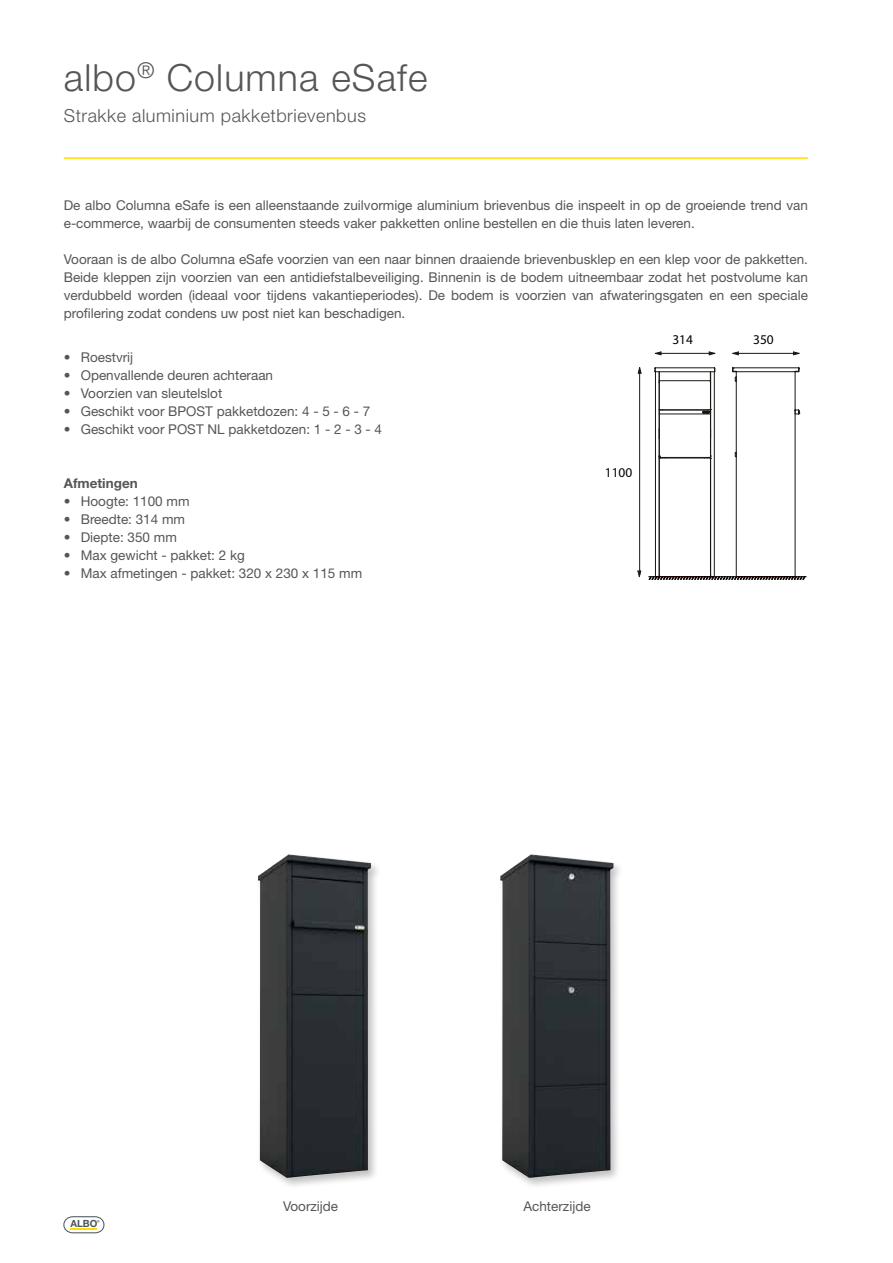
<style>
.page{position:relative;width:893px;height:1263px;background:#fff}
.page>*{position:absolute;margin:0;border:0;box-sizing:border-box;transform-origin:0 0}
.t1{font:300 37.5px "Helvetica Neue LT Std";letter-spacing:.03em;color:#565655}
.t2{font:300 18px "Helvetica Neue LT Std";letter-spacing:.03em;color:#565655}
.t3{font:13.5px/18px "Helvetica Neue LT Std";color:#565655}
.t4{font:700 13.5px "Helvetica Neue LT Std";color:#565655}
.t5{font:13.35px "Myriad Pro";color:#000}
.t6{font:700 9.9px "Helvetica Neue LT Std";color:#4a555b}
</style>
<div class="page">
<hr style="left:655px;top:368px;width:59px;height:1px;background:#181815">
<hr style="left:655px;top:371px;width:60px;height:1px;background:#181815">
<hr style="left:655px;top:372px;width:1px;height:204px;background:#181815">
<hr style="left:714px;top:372px;width:1px;height:204px;background:#181815">
<hr style="left:659px;top:380px;width:51px;height:1px;background:#181815">
<hr style="left:659px;top:457px;width:51px;height:1px;background:#181815">
<hr style="left:659px;top:414px;width:1px;height:42px;background:#181815">
<hr style="left:710px;top:414px;width:1px;height:42px;background:#181815">
<hr style="left:660px;top:410px;width:50px;height:1px;background:#181815">
<svg style="left:655px;top:368px;width:8px;height:46px"></svg>
<hr style="left:659px;top:414px;width:51px;height:1px;background:#181815">
<hr style="left:659px;top:458px;width:1px;height:118px;background:#181815">
<hr style="left:659px;top:458px;width:51px;height:1px;background:#181815">
<svg style="left:704px;top:456px;width:7px;height:3px"></svg>
<svg style="left:659px;top:456px;width:7px;height:3px"></svg>
<hr style="left:733px;top:368px;width:66px;height:1px;background:#181815">
<hr style="left:736px;top:371px;width:59px;height:1px;background:#181815">
<svg style="left:795px;top:367px;width:5px;height:5px"></svg>
<hr style="left:795px;top:372px;width:1px;height:205px;background:#181815">
<hr style="left:736px;top:371px;width:1px;height:206px;background:#181815">
<svg style="left:732px;top:367px;width:5px;height:15px"></svg>
<svg style="left:795px;top:410px;width:5px;height:5px"></svg>
<svg style="left:655px;top:352px;width:60px;height:3px"></svg>
<hr style="left:661px;top:353px;width:48px;height:1px;background:#181815">
<svg style="left:733px;top:352px;width:66px;height:3px"></svg>
<hr style="left:738px;top:353px;width:55px;height:1px;background:#181815">
<svg style="left:638px;top:367px;width:3px;height:210px"></svg>
<hr style="left:639px;top:373px;width:1px;height:198px;background:#181815">
<hr style="left:710px;top:458px;width:1px;height:118px;background:#181815">
<hr style="left:649px;top:576px;width:157px;height:1px;background:#000">
<svg style="left:649px;top:576px;width:156px;height:4px"></svg>
<svg style="left:702px;top:368px;width:14px;height:46px"></svg>
<div style="left:497px;top:853px;width:127px;height:337px;background:#000;opacity:.25"></div>
<img style="left:500px;top:854px;width:113px;height:324px">
<div style="left:254px;top:853px;width:128px;height:337px;background:#000;opacity:.25"></div>
<img style="left:258px;top:854px;width:113px;height:324px">
<svg style="left:63px;top:1216px;width:41px;height:17px"></svg>
<hr style="left:64px;top:157px;width:744px;height:2px;background:#fd0">
<h1 class="t1" style="left:64px;top:54px;width:365px">albo<sup>®</sup> Columna eSafe</h1>
<h2 class="t2" style="left:64px;top:105px;width:304px">Strakke aluminium pakketbrievenbus</h2>
<p class="t3" style="left:64px;top:196px;width:746px">De albo Columna eSafe is een alleenstaande zuilvormige aluminium brievenbus die inspeelt in op de groeiende trend van e-commerce, waarbij de consumenten steeds vaker pakketten online bestellen en die thuis laten leveren.</p>
<p class="t3" style="left:64px;top:250px;width:746px;text-align:justify">Vooraan is de albo Columna eSafe voorzien van een naar binnen draaiende brievenbusklep en een klep voor de pakketten.<br>Beide kleppen zijn voorzien van een antidiefstalbeveiliging. Binnenin is de bodem uitneembaar zodat het postvolume kan verdubbeld worden (ideaal voor tijdens vakantieperiodes). De bodem is voorzien van afwateringsgaten en een speciale profilering zodat condens uw post niet kan beschadigen.</p>
<p class="t3" style="left:64px;top:348px;width:71px">• Roestvrij</p>
<p class="t3" style="left:64px;top:366px;width:211px">• Openvallende deuren achteraan</p>
<p class="t3" style="left:64px;top:384px;width:160px">• Voorzien van sleutelslot</p>
<p class="t3" style="left:64px;top:402px;width:308px">• Geschikt voor BPOST pakketdozen: 4 - 5 - 6 - 7</p>
<p class="t3" style="left:64px;top:420px;width:320px">• Geschikt voor POST NL pakketdozen: 1 - 2 - 3 - 4</p>
<p class="t5" style="left:672px;top:331px;width:22px">314</p>
<p class="t5" style="left:753px;top:331px;width:22px">350</p>
<p class="t4" style="left:64px;top:475px;width:75px">Afmetingen</p>
<p class="t3" style="left:64px;top:492px;width:127px">• Hoogte: 1100 mm</p>
<p class="t3" style="left:64px;top:510px;width:123px">• Breedte: 314 mm</p>
<p class="t3" style="left:64px;top:528px;width:115px">• Diepte: 350 mm</p>
<p class="t3" style="left:64px;top:546px;width:183px">• Max gewicht - pakket: 2 kg</p>
<p class="t3" style="left:64px;top:564px;width:300px">• Max afmetingen - pakket: 320 x 230 x 115 mm</p>
<p class="t5" style="left:605px;top:464px;width:29px">1100</p>
<p class="t6" style="left:70px;top:1218px;width:31px">ALBO<sup>®</sup></p>
<p class="t3" style="left:283px;top:1196px;width:57px">Voorzijde</p>
<p class="t3" style="left:523px;top:1196px;width:69px">Achterzijde</p>
</div>
